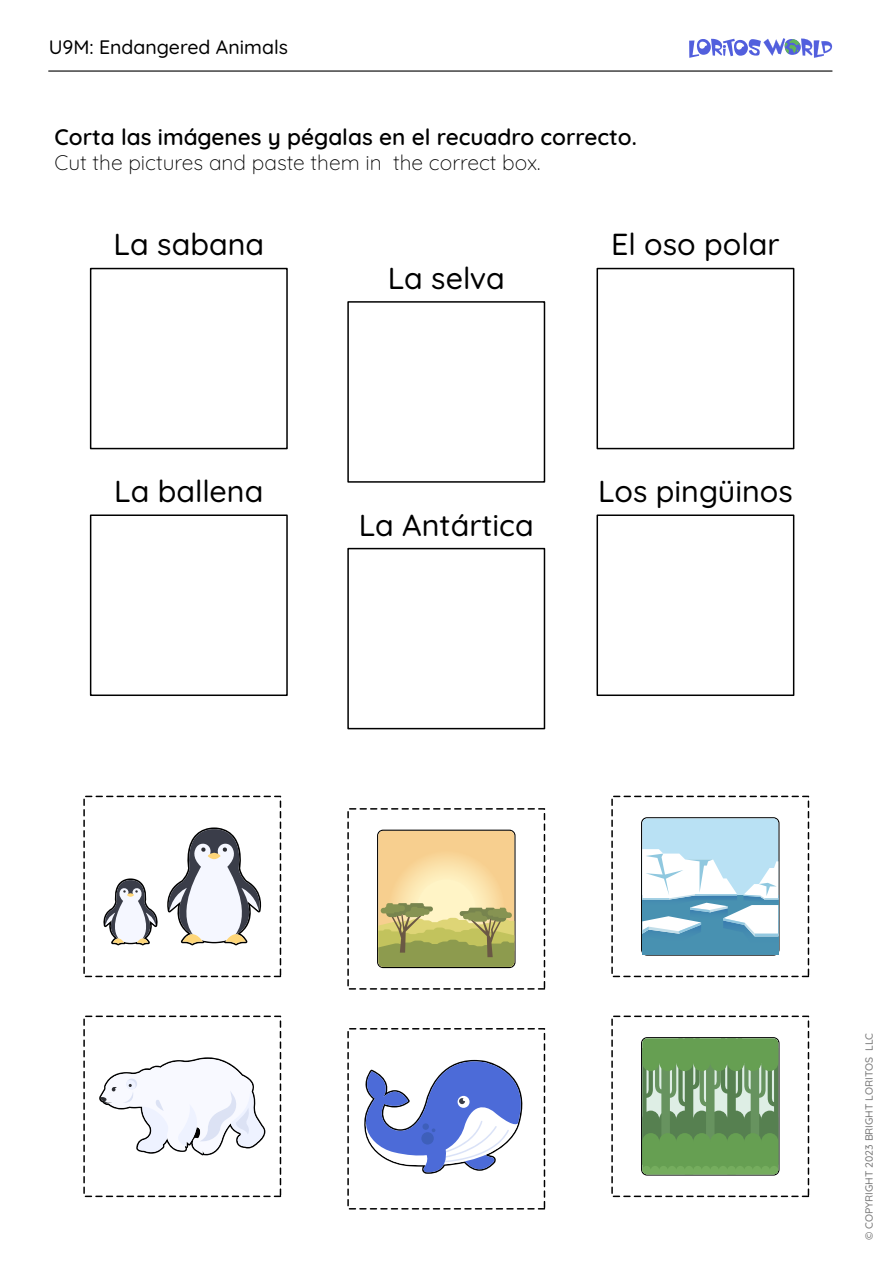
<style>
.page{position:relative;width:893px;height:1263px;background:#fff}
.page>*{position:absolute;margin:0;border:0;box-sizing:border-box;transform-origin:0 0}
.t1{font:500 30.45px "Quicksand";color:#000}
.t2{font:600 22.5px "Quicksand";color:#000}
.t3{font:300 21px "Quicksand";color:#000}
.t4{font:500 19.5px "Quicksand";color:#000}
.t5{font:500 10.5px "Quicksand";color:#787878}
</style>
<div class="page">
<div style="left:90px;top:268px;width:198px;height:181px;background:#fff;border:2px solid #000"></div>
<div style="left:347px;top:301px;width:198px;height:182px;background:#fff;border:2px solid #000"></div>
<div style="left:596px;top:268px;width:198px;height:181px;background:#fff;border:2px solid #000"></div>
<div style="left:90px;top:514px;width:198px;height:182px;background:#fff;border:2px solid #000"></div>
<div style="left:347px;top:548px;width:198px;height:181px;background:#fff;border:2px solid #000"></div>
<div style="left:596px;top:514px;width:198px;height:182px;background:#fff;border:2px solid #000"></div>
<div style="left:611px;top:796px;width:198px;height:181px;background:#fff;border:2px dashed #000"></div>
<div style="left:83px;top:796px;width:198px;height:181px;background:#fff;border:2px dashed #000"></div>
<div style="left:611px;top:1015px;width:198px;height:182px;background:#fff;border:2px dashed #000"></div>
<div style="left:83px;top:1015px;width:198px;height:182px;background:#fff;border:2px dashed #000"></div>
<div style="left:347px;top:1028px;width:198px;height:181px;background:#fff;border:2px dashed #000"></div>
<div style="left:347px;top:808px;width:198px;height:182px;background:#fff;border:2px dashed #000"></div>
<hr style="left:49px;top:70px;width:783px;height:2px;background:#000">
<svg style="left:689px;top:38px;width:143px;height:20px"></svg>
<svg style="left:364px;top:1059px;width:159px;height:115px"></svg>
<svg style="left:103px;top:827px;width:159px;height:119px"></svg>
<svg style="left:99px;top:1057px;width:167px;height:99px"></svg>
<svg style="left:641px;top:817px;width:139px;height:139px"></svg>
<svg style="left:641px;top:1037px;width:139px;height:139px;background:#719e65"></svg>
<svg style="left:377px;top:829px;width:139px;height:140px;background:#d0c081"></svg>
<p class="t4" style="left:49px;top:32px;width:241px">U9M: Endangered Animals</p>
<p class="t2" style="left:55px;top:119px;width:584px">Corta las imágenes y pégalas en el recuadro correcto.</p>
<p class="t3" style="left:55px;top:146px;width:487px">Cut the pictures and paste them in the correct box.</p>
<p class="t1" style="left:114px;top:221px;width:152px">La sabana</p>
<p class="t1" style="left:114px;top:468px;width:151px">La ballena</p>
<p class="t1" style="left:388px;top:255px;width:118px">La selva</p>
<p class="t1" style="left:611px;top:221px;width:170px">El oso polar</p>
<p class="t1" style="left:359px;top:501px;width:176px">La Antártica</p>
<p class="t1" style="left:598px;top:468px;width:196px">Los pingüinos</p>
<p class="t5" style="left:861px;top:1240px;width:209px;rotate:-90deg">© COPYRIGHT 2023 BRIGHT LORITOS LLC</p>
</div>
